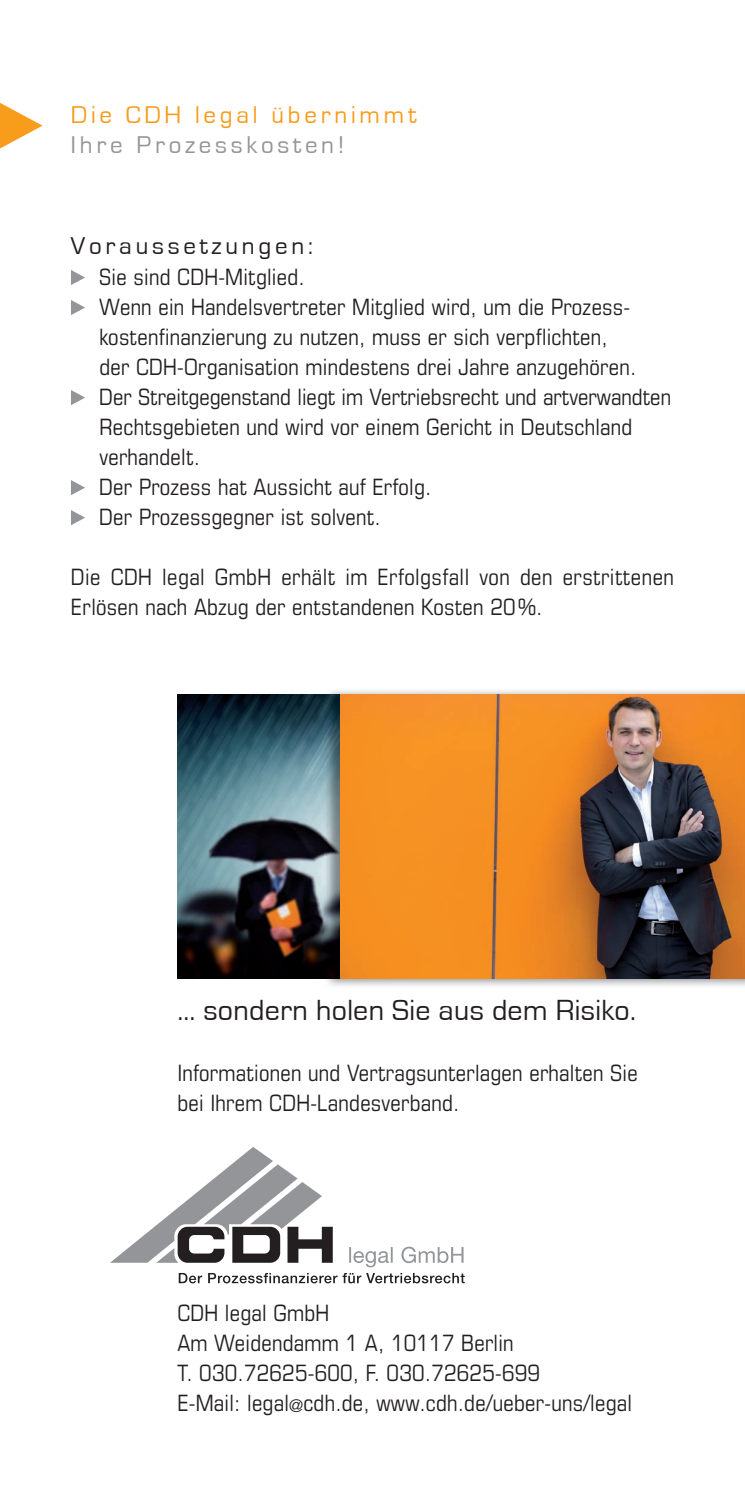
<style>
.page{position:relative;width:745px;height:1489px;background:#fff}
.page>*{position:absolute;margin:0;border:0;box-sizing:border-box;transform-origin:0 0}
.t1{font:30px "Eurostile";letter-spacing:.01em;color:#231f20}
.t2{font:25px "Eurostile";letter-spacing:.15em;color:#f89c1c}
.t3{font:25px "Eurostile";letter-spacing:.15em;color:#939598}
.t4{font:25px "Eurostile";letter-spacing:.15em;color:#231f20}
.t5{font:condensed 22.5px/30px "Eurostile";letter-spacing:.01em;color:#231f20}
.s1{font-size:17.5px}
</style>
<div class="page">
<img style="left:177px;top:694px;width:147px;height:284px">
<svg style="left:71px;top:270px;width:14px;height:15px"></svg>
<svg style="left:71px;top:300px;width:14px;height:15px"></svg>
<svg style="left:71px;top:390px;width:14px;height:15px"></svg>
<svg style="left:71px;top:480px;width:14px;height:15px"></svg>
<svg style="left:71px;top:510px;width:14px;height:15px"></svg>
<svg style="left:0;top:103px;width:43px;height:45px"></svg>
<img style="left:324px;top:690px;width:420px;height:296px">
<img style="left:340px;top:694px;width:404px;height:284px">
<svg style="left:110px;top:1147px;width:354px;height:136px"></svg>
<p class="t2" style="left:71px;top:101px;width:347px">Die CDH legal übernimmt</p>
<p class="t3" style="left:71px;top:131px;width:274px">Ihre Prozesskosten!</p>
<p class="t4" style="left:71px;top:232px;width:243px">Voraussetzungen:</p>
<p class="t5" style="left:99px;top:262px;width:573px">Sie sind CDH-Mitglied.<br>Wenn ein Handelsvertreter Mitglied wird, um die Prozess&shy;kostenfinanzierung zu nutzen, muss er sich verpflichten,<br>der CDH-Organisation mindestens drei Jahre anzugehören.<br>Der Streitgegenstand liegt im Vertriebsrecht und artverwandten Rechtsgebieten und wird vor einem Gericht in Deutschland verhandelt.<br>Der Prozess hat Aussicht auf Erfolg.<br>Der Prozessgegner ist solvent.</p>
<p class="t5" style="left:71px;top:562px;width:604px">Die CDH legal GmbH erhält im Erfolgsfall von den erstrittenen<br>Erlösen nach Abzug der entstandenen Kosten 20%.</p>
<h1 class="t1" style="left:177px;top:993px;width:460px">… sondern holen Sie aus dem Risiko.</h1>
<p class="t5" style="left:177px;top:1057px;width:461px">Informationen und Vertragsunterlagen erhalten Sie bei Ihrem CDH-Landesverband.</p>
<p class="t5" style="left:177px;top:1297px;width:456px">CDH legal GmbH<br>Am Weidendamm 1 A, 10117 Berlin<br>T. 030.72625-600, F. 030.72625-699<br>E-Mail: legal<span class="s1">@</span>cdh.de, www.cdh.de/ueber-uns/legal</p>
</div>
